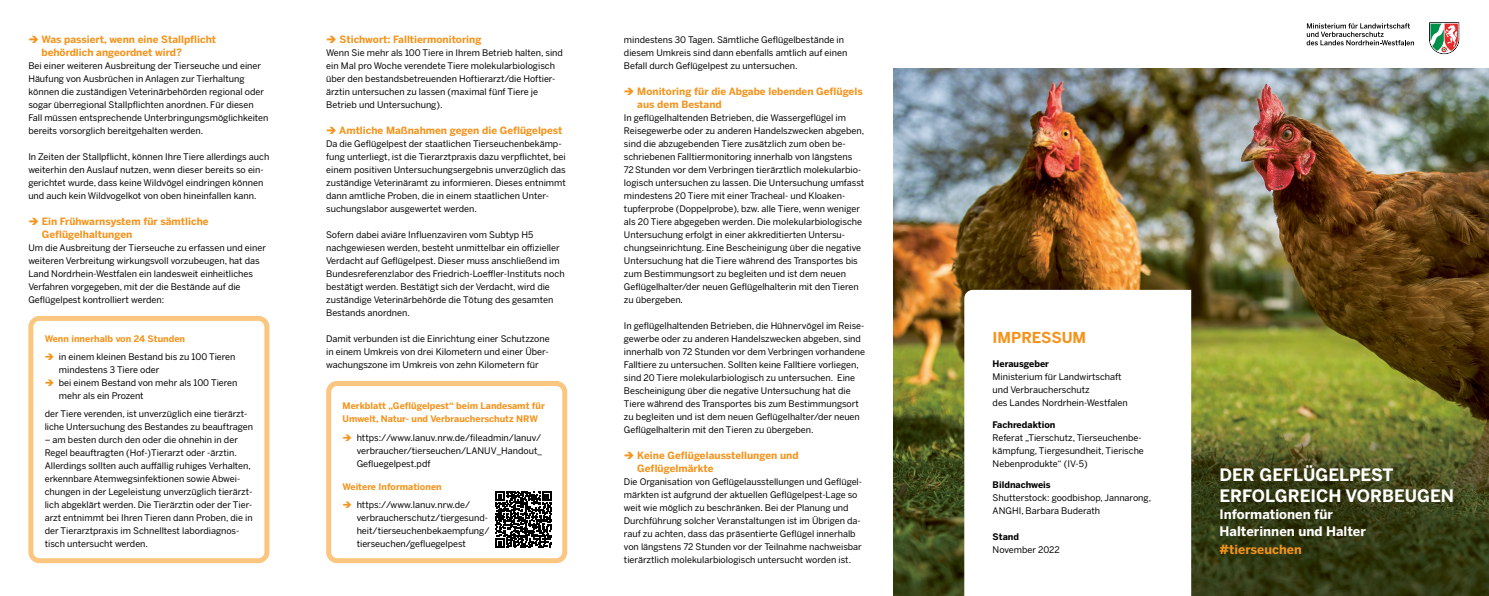
<style>
.page{position:relative;width:1489px;height:596px;background:#fff}
.page>*{position:absolute;margin:0;border:0;box-sizing:border-box;transform-origin:0 0}
.headline_titel{font:700 17px/21px "Benton Sans";color:#fff}
.headline_Innen{font:700 15px "Benton Sans";color:#f4941d}
.headline_titel_2{font:700 13px/17px "Benton Sans";color:#fff}
.Kennung{font:700 12.5px "Benton Sans";color:#f4941d}
.Subheadline_innen{font:700 10px/13px "Benton Sans";color:#f4941d}
.Fließtext{font:9px/13px "Benton Sans";color:#000}
.Fließtext_ohne_Absta{font:9px/13px "Benton Sans";color:#000}
.Fließtxt_Info{font:9px/13px "Benton Sans";color:#000}
.Fließtxt_Info_Liste{font:9px/13px "Benton Sans";color:#000}
.Headline_Kasten{font:700 9px/13px "Benton Sans";color:#f4941d}
.Headline_2_Innen_Imp{font:700 9px "Benton Sans";color:#000}
.s1{color:#f4941d}
</style>
<div class="page">
<img style="left:893px;top:68px;width:595px;height:527px">
<svg style="left:964px;top:290px;width:227px;height:305px"></svg>
<div style="left:28px;top:316px;width:241px;height:247px;border:5px solid #fbc680;border-radius:9px"></div>
<div style="left:326px;top:381px;width:241px;height:182px;border:5px solid #fbc680;border-radius:9px"></div>
<svg style="left:495px;top:491px;width:56px;height:56px"></svg>
<svg style="left:1429px;top:22px;width:29px;height:32px"></svg>
<svg style="left:1306px;top:23px;width:107px;height:22px"></svg>
<p class="Subheadline_innen" style="left:41px;top:32px;width:176px;text-indent:-13px">➔ Was passiert, wenn eine Stallpflicht behördlich angeordnet wird?</p>
<p class="Fließtext_ohne_Absta" style="left:28px;top:59px;width:242px">Bei einer weiteren Ausbreitung der Tierseuche und einer Häufung von Ausbrüchen in Anlagen zur Tierhaltung können die zuständigen Veterinärbehörden regional oder sogar überregional Stallpflichten anordnen. Für diesen Fall müssen entsprechende Unterbringungsmöglichkeiten bereits vorsorglich bereitgehalten werden.</p>
<p class="Fließtext_ohne_Absta" style="left:28px;top:150px;width:242px">In Zeiten der Stallpflicht, können Ihre Tiere allerdings auch weiterhin den Auslauf nutzen, wenn dieser bereits so ein&shy;gerichtet wurde, dass keine Wildvögel eindringen können und auch kein Wildvogelkot von oben hineinfallen kann.</p>
<p class="Subheadline_innen" style="left:42px;top:214px;width:168px;text-indent:-13px">➔ Ein Frühwarnsystem für sämtliche<br>Geflügelhaltungen</p>
<p class="Fließtext" style="left:28px;top:241px;width:239px">Um die Ausbreitung der Tierseuche zu erfassen und einer weiteren Verbreitung wirkungsvoll vorzubeugen, hat das Land Nordrhein-Westfalen ein landesweit einheitliches Verfahren vorgegeben, mit der die Bestände auf die Geflügelpest kontrolliert werden:</p>
<p class="Headline_Kasten" style="left:45px;top:332px;width:142px">Wenn innerhalb von 24 Stunden</p>
<p class="Fließtxt_Info_Liste" style="left:59px;top:349px;width:178px;text-indent:-14px"><span class="s1">➔</span> in einem kleinen Bestand bis zu 100 Tieren mindestens 3 Tiere oder</p>
<p class="Fließtxt_Info_Liste" style="left:59px;top:375px;width:180px;text-indent:-14px"><span class="s1">➔</span> bei einem Bestand von mehr als 100 Tieren mehr als ein Prozent</p>
<p class="Fließtxt_Info" style="left:45px;top:406px;width:210px">der Tiere verenden, ist unverzüglich eine tierärzt&shy;liche Untersuchung des Bestandes zu beauftragen</p>
<p class="Fließtxt_Info" style="left:45px;top:432px;width:209px">– am besten durch den oder die ohnehin in der Regel beauftragten (Hof-)Tierarzt oder -ärztin.<br>Allerdings sollten auch auffällig ruhiges Verhalten, erkennbare Atemwegsinfektionen sowie Abwei&shy;chungen in der Legeleistung unverzüglich tierärzt&shy;lich abgeklärt werden. Die Tierärztin oder der Tier&shy;arzt entnimmt bei Ihren Tieren dann Proben, die in der Tierarztpraxis im Schnelltest labordiagnos&shy;tisch untersucht werden.</p>
<p class="Subheadline_innen" style="left:326px;top:32px;width:157px">➔ Stichwort: Falltiermonitoring</p>
<p class="Fließtext" style="left:326px;top:46px;width:238px">Wenn Sie mehr als 100 Tiere in Ihrem Betrieb halten, sind ein Mal pro Woche verendete Tiere molekularbiologisch über den bestandsbetreuenden Hoftierarzt/die Hoftier&shy;ärztin untersuchen zu lassen (maximal fünf Tiere je Betrieb und Untersuchung).</p>
<p class="Subheadline_innen" style="left:326px;top:123px;width:238px">➔ Amtliche Maßnahmen gegen die Geflügelpest</p>
<p class="Fließtext" style="left:326px;top:137px;width:241px">Da die Geflügelpest der staatlichen Tierseuchenbekämp&shy;fung unterliegt, ist die Tierarztpraxis dazu verpflichtet, bei einem positiven Untersuchungsergebnis unverzüglich das zuständige Veterinäramt zu informieren. Dieses entnimmt dann amtliche Proben, die in einem staatlichen Unter&shy;suchungslabor ausgewertet werden.</p>
<p class="Fließtext" style="left:326px;top:228px;width:240px">Sofern dabei aviäre Influenzaviren vom Subtyp H5 nachgewiesen werden, besteht unmittelbar ein offizieller Verdacht auf Geflügelpest. Dieser muss anschließend im Bundesreferenzlabor des Friedrich-Loeffler-Instituts noch bestätigt werden. Bestätigt sich der Verdacht, wird die zuständige Veterinärbehörde die Tötung des gesamten Bestands anordnen.</p>
<p class="Fließtext" style="left:326px;top:332px;width:225px">Damit verbunden ist die Einrichtung einer Schutzzone in einem Umkreis von drei Kilometern und einer Über&shy;wachungszone im Umkreis von zehn Kilometern für</p>
<p class="Headline_Kasten" style="left:342px;top:399px;width:204px">Merkblatt „Geflügelpest“ beim Landesamt für<br>Umwelt, Natur- und Verbraucherschutz NRW</p>
<p class="Fließtxt_Info_Liste" style="left:356px;top:430px;width:187px;text-align:justify;text-indent:-14px"><span class="s1">➔</span> https://www.lanuv.nrw.de/fileadmin/lanuv/ verbraucher/tierseuchen/LANUV_Handout_ Gefluegelpest.pdf</p>
<p class="Headline_Kasten" style="left:342px;top:479px;width:101px">Weitere Informationen</p>
<p class="Fließtxt_Info_Liste" style="left:356px;top:497px;width:134px;text-indent:-14px"><span class="s1">➔</span> https://www.lanuv.nrw.de/ verbraucherschutz/tiergesund&shy;heit/tierseuchenbekaempfung/ tierseuchen/gefluegelpest</p>
<p class="Fließtext" style="left:624px;top:33px;width:225px">mindestens 30 Tagen. Sämtliche Geflügelbestände in diesem Umkreis sind dann ebenfalls amtlich auf einen<br>Befall durch Geflügelpest zu untersuchen.</p>
<p class="Subheadline_innen" style="left:637px;top:84px;width:227px;text-indent:-13px">➔ Monitoring für die Abgabe lebenden Geflügels aus dem Bestand</p>
<p class="Fließtext" style="left:624px;top:111px;width:242px">In geflügelhaltenden Betrieben, die Wassergeflügel im Reisegewerbe oder zu anderen Handelszwecken abgeben, sind die abzugebenden Tiere zusätzlich zum oben be&shy;schriebenen Falltiermonitoring innerhalb von längstens 72 Stunden vor dem Verbringen tierärztlich molekularbio&shy;logisch untersuchen zu lassen. Die Untersuchung umfasst mindestens 20 Tiere mit einer Tracheal- und Kloaken&shy;tupferprobe (Doppelprobe), bzw. alle Tiere, wenn weniger als 20 Tiere abgegeben werden. Die molekularbiologische Untersuchung erfolgt in einer akkreditierten Untersu-- chungseinrichtung. Eine Bescheinigung über die negative Untersuchung hat die Tiere während des Transportes bis zum Bestimmungsort zu begleiten und ist dem neuen Geflügelhalter/der neuen Geflügelhalterin mit den Tieren zu übergeben.</p>
<p class="Fließtext" style="left:624px;top:319px;width:242px">In geflügelhaltenden Betrieben, die Hühnervögel im Reise&shy;gewerbe oder zu anderen Handelszwecken abgeben, sind innerhalb von 72 Stunden vor dem Verbringen vorhandene Falltiere zu untersuchen. Sollten keine Falltiere vorliegen, sind 20 Tiere molekularbiologisch zu untersuchen. Eine Bescheinigung über die negative Untersuchung hat die Tiere während des Transportes bis zum Bestimmungsort zu begleiten und ist dem neuen Geflügelhalter/der neuen Geflügelhalterin mit den Tieren zu übergeben.</p>
<p class="Subheadline_innen" style="left:637px;top:448px;width:163px;text-indent:-13px">➔ Keine Geflügelausstellungen und<br>Geflügelmärkte</p>
<p class="Fließtext" style="left:624px;top:475px;width:240px">Die Organisation von Geflügelausstellungen und Geflügel&shy;märkten ist aufgrund der aktuellen Geflügelpest-Lage so weit wie möglich zu beschränken. Bei der Planung und Durchführung solcher Veranstaltungen ist im Übrigen da&shy;rauf zu achten, dass das präsentierte Geflügel innerhalb von längstens 72 Stunden vor der Teilnahme nachweisbar tierärztlich molekularbiologisch untersucht worden ist.</p>
<p class="headline_Innen" style="left:992px;top:328px;width:95px">IMPRESSUM</p>
<p class="Headline_2_Innen_Imp" style="left:992px;top:358px;width:58px">Herausgeber</p>
<p class="Fließtext" style="left:992px;top:370px;width:137px">Ministerium für Landwirtschaft und Verbraucherschutz<br>des Landes Nordrhein-Westfalen</p>
<p class="Headline_2_Innen_Imp" style="left:992px;top:419px;width:64px">Fachredaktion</p>
<p class="Fließtext" style="left:992px;top:430px;width:153px">Referat „Tierschutz, Tierseuchenbe&shy;kämpfung, Tiergesundheit, Tierische<br>Nebenprodukte“ (IV-5)</p>
<p class="Headline_2_Innen_Imp" style="left:992px;top:479px;width:60px">Bildnachweis</p>
<p class="Fließtext" style="left:992px;top:491px;width:160px">Shutterstock: goodbishop, Jannarong,<br>ANGHI, Barbara Buderath</p>
<p class="Headline_2_Innen_Imp" style="left:992px;top:531px;width:28px">Stand</p>
<p class="Fließtext_ohne_Absta" style="left:992px;top:543px;width:69px">November 2022</p>
<p class="Kennung" style="left:1219px;top:541px;width:84px">#tierseuchen</p>
<p class="headline_titel" style="left:1219px;top:463px;width:236px">DER GEFLÜGELPEST<br>ERFOLGREICH VORBEUGEN</p>
<p class="headline_titel_2" style="left:1219px;top:505px;width:148px">Informationen für<br>Halterinnen und Halter</p>
</div>
